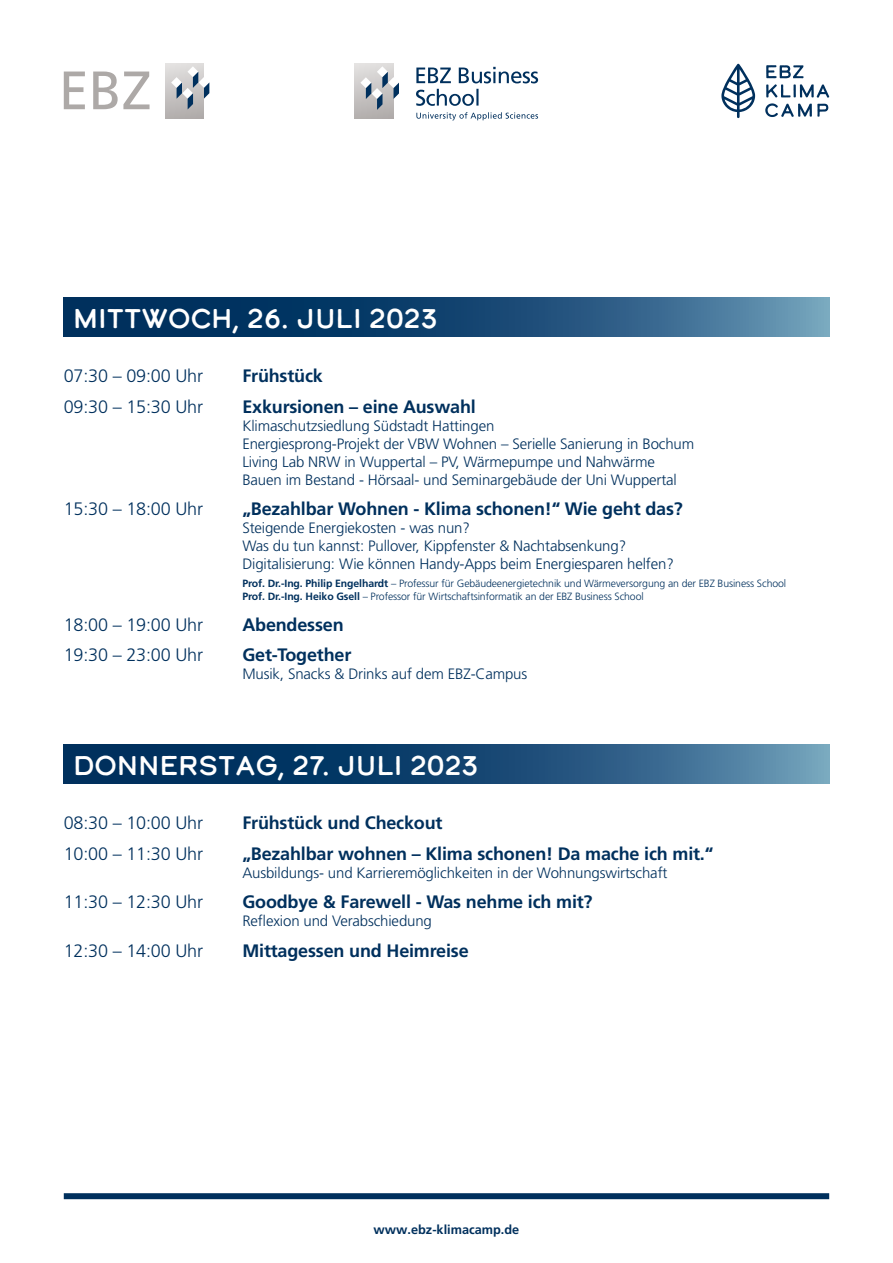
<style>
.page{position:relative;width:893px;height:1263px;background:#fff}
.page>*{position:absolute;margin:0;border:0;box-sizing:border-box;transform-origin:0 0}
.t1{font:27px "Calder Dark";letter-spacing:-.025em;color:#fff}
.t2{font:700 18px "Frutiger LT Pro";letter-spacing:-.01em;color:#00305d}
.t3{font:300 18px "Frutiger LT Std";letter-spacing:-.01em;color:#00305d}
.t4{font:300 15px/18px "Frutiger LT Std";letter-spacing:-.01em;color:#00305d}
.t5{font:700 12.75px "Frutiger LT Pro";color:#00305d}
.t6{font:300 10.5px/12.6px "Frutiger LT Std";letter-spacing:-.01em;color:#00305d}
.s1{font-family:"Frutiger LT Pro";font-weight:700}
</style>
<div class="page">
<div style="left:64px;top:1193px;width:765px;height:6px;background:#00305d"></div>
<svg style="left:64px;top:298px;width:765px;height:39px;background:#1e4f79"></svg>
<svg style="left:64px;top:745px;width:765px;height:39px;background:#1e4f79"></svg>
<svg style="left:721px;top:64px;width:108px;height:54px"></svg>
<div style="left:166px;top:63px;width:38px;height:55px;background:linear-gradient(to bottom,#e5e3e2,#b2adac)"></div>
<svg style="left:64px;top:72px;width:86px;height:37px"></svg>
<svg style="left:171px;top:66px;width:38px;height:43px"></svg>
<div style="left:355px;top:63px;width:38px;height:56px;background:linear-gradient(to bottom,#e5e3e2,#b2aead)"></div>
<svg style="left:360px;top:66px;width:39px;height:44px"></svg>
<svg style="left:416px;top:89px;width:63px;height:17px"></svg>
<svg style="left:416px;top:67px;width:122px;height:16px"></svg>
<svg style="left:416px;top:112px;width:122px;height:8px"></svg>
<p class="t1" style="left:73px;top:300px;width:367px">MITTWOCH, 26. JULI 2023</p>
<p class="t3" style="left:64px;top:366px;width:141px">07:30 – 09:00 Uhr</p>
<p class="t2" style="left:242px;top:365px;width:82px">Frühstück</p>
<p class="t3" style="left:64px;top:396px;width:141px">09:30 – 15:30 Uhr</p>
<p class="t2" style="left:242px;top:396px;width:235px">Exkursionen – eine Auswahl</p>
<p class="t4" style="left:242px;top:417px;width:453px">Klimaschutzsiedlung Südstadt Hattingen<br>Energiesprong-Projekt der VBW Wohnen – Serielle Sanierung in Bochum Living Lab NRW in Wuppertal – PV, Wärmepumpe und Nahwärme Bauen im Bestand - Hörsaal- und Seminargebäude der Uni Wuppertal</p>
<p class="t3" style="left:64px;top:499px;width:141px">15:30 – 18:00 Uhr</p>
<p class="t2" style="left:242px;top:498px;width:442px">„Bezahlbar Wohnen - Klima schonen!“ Wie geht das?</p>
<p class="t4" style="left:242px;top:519px;width:433px">Steigende Energiekosten - was nun?<br>Was du tun kannst: Pullover, Kippfenster &amp; Nachtabsenkung?<br>Digitalisierung: Wie können Handy-Apps beim Energiesparen helfen?</p>
<p class="t6" style="left:242px;top:578px;width:545px"><span class="s1">Prof. Dr.-Ing. Philip Engelhardt</span> – Professur für Gebäudeenergietechnik und Wärmeversorgung an der EBZ Business School<br><span class="s1">Prof. Dr.-Ing. Heiko Gsell</span> – Professor für Wirtschaftsinformatik an der EBZ Business School</p>
<p class="t3" style="left:64px;top:614px;width:141px">18:00 – 19:00 Uhr</p>
<p class="t2" style="left:242px;top:614px;width:103px">Abendessen</p>
<p class="t3" style="left:64px;top:645px;width:141px">19:30 – 23:00 Uhr</p>
<p class="t2" style="left:242px;top:644px;width:111px">Get-Together</p>
<p class="t4" style="left:242px;top:665px;width:286px">Musik, Snacks &amp; Drinks auf dem EBZ-Campus</p>
<p class="t1" style="left:73px;top:747px;width:408px">DONNERSTAG, 27. JULI 2023</p>
<p class="t3" style="left:64px;top:813px;width:141px">08:30 – 10:00 Uhr</p>
<p class="t2" style="left:242px;top:812px;width:202px">Frühstück und Checkout</p>
<p class="t3" style="left:64px;top:843px;width:141px">10:00 – 11:30 Uhr</p>
<p class="t2" style="left:242px;top:843px;width:473px">„Bezahlbar wohnen – Klima schonen! Da mache ich mit.“</p>
<p class="t4" style="left:242px;top:864px;width:427px">Ausbildungs- und Karrieremöglichkeiten in der Wohnungswirtschaft</p>
<p class="t3" style="left:64px;top:892px;width:141px">11:30 – 12:30 Uhr</p>
<p class="t2" style="left:242px;top:891px;width:352px">Goodbye &amp; Farewell - Was nehme ich mit?</p>
<p class="t4" style="left:242px;top:912px;width:191px">Reflexion und Verabschiedung</p>
<p class="t3" style="left:64px;top:940px;width:141px">12:30 – 14:00 Uhr</p>
<p class="t2" style="left:242px;top:940px;width:228px">Mittagessen und Heimreise</p>
<p class="t5" style="left:374px;top:1222px;width:147px">www.ebz-klimacamp.de</p>
</div>
